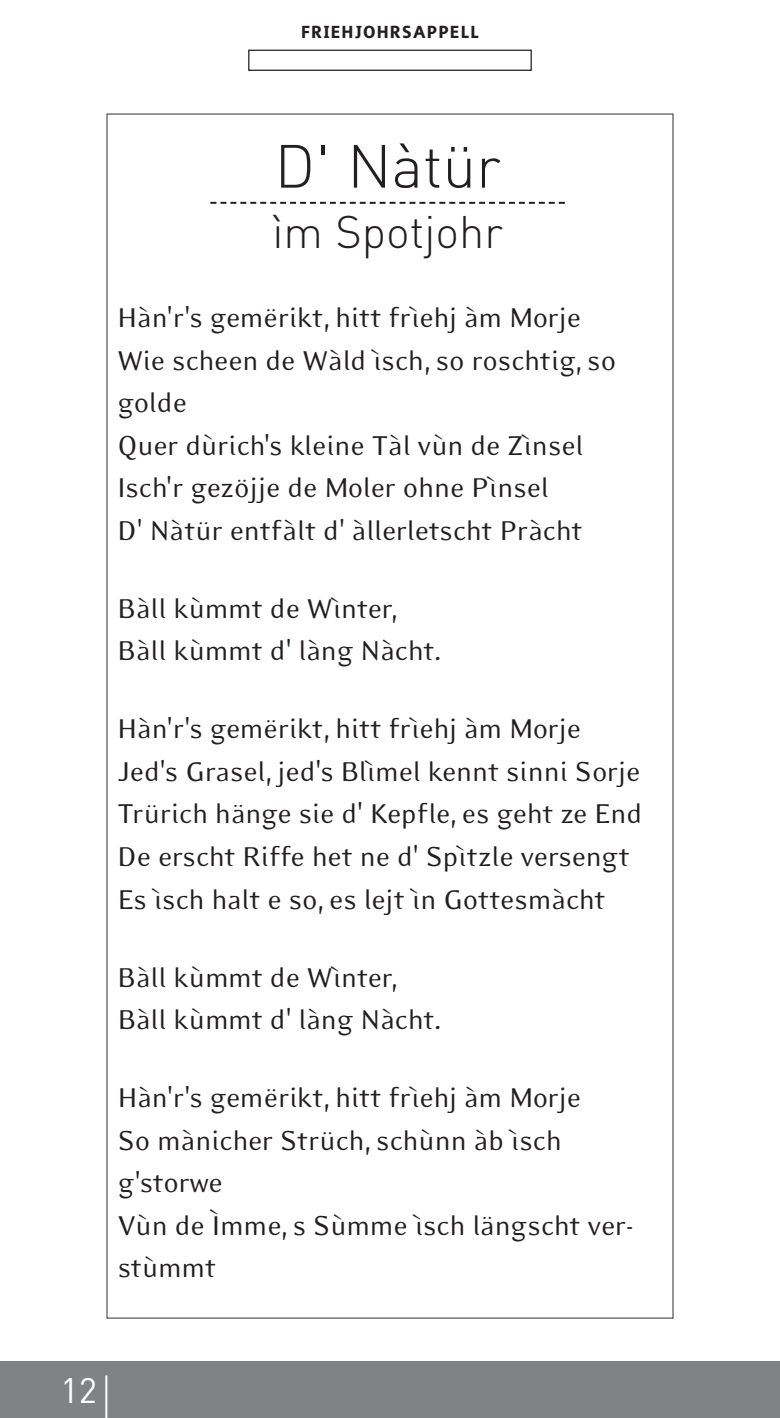
<style>
.page{position:relative;width:780px;height:1418px;background:#fff}
.page>*{position:absolute;margin:0;border:0;box-sizing:border-box;transform-origin:0 0}
.t1{font:300 60px "DIN";color:#231f20}
.t2{font:300 45px "DIN";color:#231f20}
.t3{font:35px "DIN";color:#fff}
.t4{font:31.25px/42.5px "Eidetic Modern";color:#231f20}
.t5{font:700 22.5px "Surface";letter-spacing:.025em;color:#231f20}
</style>
<div class="page">
<div style="left:0;top:1361px;width:780px;height:56px;background:#808285"></div>
<hr style="left:105px;top:1375px;width:2px;height:42px;background:#fff">
<div style="left:248px;top:50px;width:283px;height:21px;border:1px solid #231f20"></div>
<svg style="left:210px;top:202px;width:355px;height:2px"></svg>
<p class="t5" style="left:301px;top:17px;width:179px">FRIEHJOHRSAPPELL</p>
<h1 class="t1" style="left:274px;top:132px;width:228px">D' Nàtür</h1>
<h2 class="t2" style="left:272px;top:206px;width:232px">ìm Spotjohr</h2>
<p class="t4" style="left:118px;top:299px;width:500px">Hàn'r's gemërikt, hitt frìehj àm Morje<br>Wie scheen de Wàld ìsch, so roschtig, so golde<br>Quer dùrich's kleine Tàl vùn de Zìnsel<br>Isch'r gezöjje de Moler ohne Pìnsel<br>D' Nàtür entfàlt d' àllerletscht Pràcht</p>
<p class="t4" style="left:118px;top:589px;width:325px">Bàll kùmmt de Wìnter,<br>Bàll kùmmt d' làng Nàcht.</p>
<p class="t4" style="left:118px;top:710px;width:526px">Hàn'r's gemërikt, hitt frìehj àm Morje Jed's Grasel, jed's Blìmel kennt sinni Sorje Trürich hänge sie d' Kepfle, es geht ze End De erscht Riffe het ne d' Spìtzle versengt Es ìsch halt e so, es lejt ìn Gottesmàcht</p>
<p class="t4" style="left:118px;top:958px;width:325px">Bàll kùmmt de Wìnter,<br>Bàll kùmmt d' làng Nàcht.</p>
<p class="t4" style="left:118px;top:1078px;width:517px">Hàn'r's gemërikt, hitt frìehj àm Morje<br>So mànicher Strüch, schùnn àb ìsch g'storwe<br>Vùn de Ìmme, s Sùmme ìsch längscht ver&shy;stùmmt</p>
<p class="t3" style="left:61px;top:1369px;width:38px">12</p>
</div>
